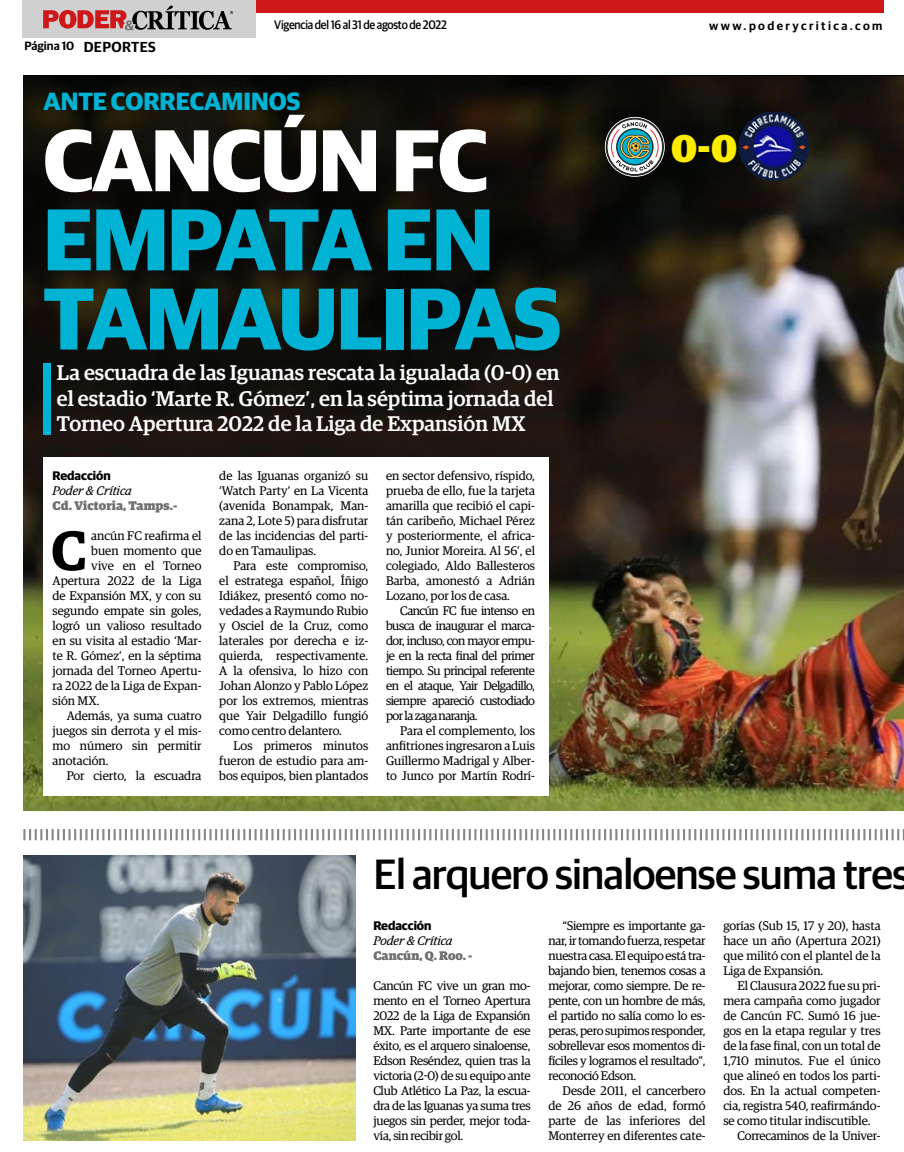
<style>
.page{position:relative;width:904px;height:1152px;background:#fff}
.page>*{position:absolute;margin:0;border:0;box-sizing:border-box;transform-origin:0 0}
.t1{font:700 87.88px/79.1px "Guardian Sans";letter-spacing:-.02em;color:#00b2d4}
.t2{font:700 87.88px "Guardian Sans";letter-spacing:-.02em;color:#fff}
.t3{font:600 55.75px "Guardian Egyp";color:#000}
.t4{font:500 42.38px "Guardian Sans";letter-spacing:-.02em;color:#000}
.t5{font:900 38.75px "Guardian Egyp";color:#ffed00}
.t6{font:700 25px "Guardian Sans";color:#00b2d4}
.t7{font:500 21.25px/25.5px "Guardian Egyp";color:#fff}
.t8{font:600 14.5px "Guardian Sans";letter-spacing:.02em;color:#000}
.t9{font:12.5px/15px "Guardian Egyp";color:#000;text-align:justify}
.t10{font:900 12.5px "Guardian Egyp";color:#706f6f}
.t11{font:italic 12.5px "Guardian Egyp";color:#000}
.t12{font:12.5px "Guardian Egyp";letter-spacing:-.02em;color:#000}
.t13{font:700 12.5px "Guardian Sans";color:#000}
.t14{font:500 12.38px "Guardian Sans";letter-spacing:-.02em;color:#000;scale:.91 1}
.t15{font:600 12px "Guardian Sans";letter-spacing:.2em;color:#000}
.t16{font:600 12px "Guardian Sans";color:#000}
</style>
<div class="page">
<img style="left:23px;top:75px;width:881px;height:735px">
<div style="left:22px;top:0;width:234px;height:38px;background:#d0d0d0"></div>
<div style="left:256px;top:0;width:628px;height:13px;background:#cd1719"></div>
<svg style="left:43px;top:6px;width:190px;height:24px"></svg>
<img style="left:23px;top:855px;width:332px;height:285px">
<svg style="left:23px;top:829px;width:881px;height:12px"></svg>
<div style="left:43px;top:363px;width:8px;height:72px;background:#00b2d4"></div>
<img style="left:737px;top:112px;width:73px;height:68px">
<svg style="left:605px;top:117px;width:59px;height:60px"></svg>
<div style="left:43px;top:457px;width:505px;height:338px;background:#fff"></div>
<p class="t16" style="left:25px;top:37px;width:51px">Página 10</p>
<p class="t8" style="left:84px;top:36px;width:74px">DEPORTES</p>
<p class="t14" style="left:274px;top:16px;width:191px">Vigencia del 16 al 31 de agosto de 2022</p>
<h3 class="t6" style="left:43px;top:82px;width:258px">ANTE CORRECAMINOS</h3>
<h1 class="t2" style="left:43px;top:95px;width:446px">CANCÚN FC</h1>
<h1 class="t1" style="left:43px;top:192px;width:520px">EMPATA EN<br>TAMAULIPAS</h1>
<h3 class="t7" style="left:57px;top:359px;width:504px">La escuadra de las Iguanas rescata la igualada (0-0) en el estadio ‘Marte R. Gómez’, en la séptima jornada del<br>Torneo Apertura 2022 de la Liga de Expansión MX</h3>
<p class="t13" style="left:53px;top:466px;width:60px">Redacción</p>
<p class="t11" style="left:53px;top:482px;width:81px">Poder &amp; Crítica</p>
<p class="t10" style="left:53px;top:496px;width:126px">Cd. Victoria, Tamps.-</p>
<h2 class="t3" style="left:51px;top:509px;width:37px">C</h2>
<p class="t9" style="left:91px;top:527px;width:112px">ancún FC reafirma el</p>
<p class="t9" style="left:91px;top:542px;width:112px">buen momento que</p>
<p class="t9" style="left:91px;top:557px;width:112px">vive en el Torneo</p>
<p class="t9" style="left:53px;top:572px;width:150px">Apertura 2022 de la Liga</p>
<p class="t9" style="left:53px;top:587px;width:150px">de Expansión MX, y con su</p>
<p class="t9" style="left:53px;top:602px;width:150px">segundo empate sin goles,</p>
<p class="t9" style="left:53px;top:617px;width:150px">logró un valioso resultado</p>
<p class="t9" style="left:53px;top:632px;width:150px">en su visita al estadio ‘Mar-</p>
<p class="t9" style="left:53px;top:647px;width:150px">te R. Gómez’, en la séptima</p>
<p class="t9" style="left:53px;top:662px;width:150px">jornada del Torneo Apertu-</p>
<p class="t9" style="left:53px;top:677px;width:150px">ra 2022 de la Liga de Expan-</p>
<p class="t9" style="left:53px;top:692px;width:48px">sión MX.</p>
<p class="t9" style="left:67px;top:707px;width:136px">Además, ya suma cuatro</p>
<p class="t9" style="left:53px;top:722px;width:150px">juegos sin derrota y el mis-</p>
<p class="t9" style="left:53px;top:737px;width:150px">mo número sin permitir</p>
<p class="t9" style="left:53px;top:752px;width:57px">anotación.</p>
<p class="t9" style="left:67px;top:767px;width:136px">Por cierto, la escuadra</p>
<p class="t9" style="left:219px;top:467px;width:150px">de las Iguanas organizó su ‘Watch Party’ en La Vicenta (avenida Bonampak, Man&shy;zana 2, Lote 5) para disfrutar de las incidencias del parti&shy;do en Tamaulipas.</p>
<p class="t9" style="left:219px;top:557px;width:150px;text-indent:14px">Para este compromiso, el estratega español, Íñigo Idiákez, presentó como no&shy;vedades a Raymundo Rubio y Osciel de la Cruz, como laterales por derecha e iz&shy;quierda, respectivamente.<br>A la ofensiva, lo hizo con Johan Alonzo y Pablo López por los extremos, mientras que Yair Delgadillo fungió como centro delantero.</p>
<p class="t9" style="left:219px;top:737px;width:150px;text-indent:14px">Los primeros minutos fueron de estudio para am&shy;bos equipos, bien plantados</p>
<p class="t9" style="left:386px;top:467px;width:150px">en sector defensivo, ríspido, prueba de ello, fue la tarjeta amarilla que recibió el capi&shy;tán caribeño, Michael Pérez y posteriormente, el africa&shy;no, Junior Moreira. Al 56’, el colegiado, Aldo Ballesteros Barba, amonestó a Adrián Lozano, por los de casa.</p>
<p class="t9" style="left:386px;top:602px;width:150px;text-indent:14px">Cancún FC fue intenso en busca de inaugurar el marca&shy;dor, incluso, con mayor empu&shy;je en la recta final del primer tiempo. Su principal referente en el ataque, Yair Delgadillo, siempre apareció custodiado por la zaga naranja.</p>
<p class="t9" style="left:386px;top:722px;width:150px;text-indent:14px">Para el complemento, los anfitriones ingresaron a Luis Guillermo Madrigal y Alber&shy;to Junco por Martín Rodrí-</p>
<p class="t15" style="left:709px;top:17px;width:175px">www.poderycritica.com</p>
<h3 class="t5" style="left:671px;top:118px;width:67px">0-0</h3>
<h3 class="t4" style="left:373px;top:843px;width:538px">El arquero sinaloense suma tres</h3>
<p class="t13" style="left:373px;top:916px;width:60px">Redacción</p>
<p class="t11" style="left:373px;top:932px;width:81px">Poder &amp; Crítica</p>
<p class="t10" style="left:373px;top:946px;width:100px">Cancún, Q. Roo. -</p>
<p class="t9" style="left:373px;top:977px;width:159px">Cancún FC vive un gran mo&shy;mento en el Torneo Apertura 2022 de la Liga de Expansión MX. Parte importante de ese éxito, es el arquero sinaloense, Edson Reséndez, quien tras la victoria (2-0) de su equipo ante Club Atlético La Paz, la escua&shy;dra de las Iguanas ya suma tres juegos sin perder, mejor toda&shy;vía, sin recibir gol.</p>
<p class="t9" style="left:723px;top:917px;width:159px">gorías (Sub 15, 17 y 20), hasta hace un año (Apertura 2021) que militó con el plantel de la Liga de Expansión.</p>
<p class="t9" style="left:737px;top:977px;width:144px">El Clausura 2022 fue su pri-</p>
<p class="t9" style="left:723px;top:992px;width:159px">mera campaña como jugador</p>
<p class="t9" style="left:723px;top:1007px;width:159px">de Cancún FC. Sumó 16 jue-</p>
<p class="t9" style="left:723px;top:1022px;width:159px">gos en la etapa regular y tres</p>
<p class="t9" style="left:723px;top:1037px;width:159px">de la fase final, con un total de</p>
<p class="t9" style="left:723px;top:1052px;width:159px">1,710 minutos. Fue el único</p>
<p class="t9" style="left:723px;top:1067px;width:159px">que alineó en todos los parti-</p>
<p class="t9" style="left:723px;top:1082px;width:159px">dos. En la actual competen-</p>
<p class="t9" style="left:723px;top:1097px;width:159px">cia, registra 540, reafirmándo-</p>
<p class="t9" style="left:723px;top:1112px;width:149px">se como titular indiscutible.</p>
<p class="t12" style="left:737px;top:1127px;width:144px">Correcaminos de la Univer-</p>
<p class="t9" style="left:548px;top:917px;width:159px;text-indent:14px">“Siempre es importante ga&shy;nar, ir tomando fuerza, respetar nuestra casa. El equipo está tra&shy;bajando bien, tenemos cosas a mejorar, como siempre. De re&shy;pente, con un hombre de más, el partido no salía como lo es&shy;peras, pero supimos responder, sobrellevar esos momentos di&shy;fíciles y logramos el resultado”, reconoció Edson.</p>
<p class="t9" style="left:548px;top:1082px;width:159px;text-indent:14px">Desde 2011, el cancerbero de 26 años de edad, formó parte de las inferiores del Monterrey en diferentes cate-</p>
</div>
